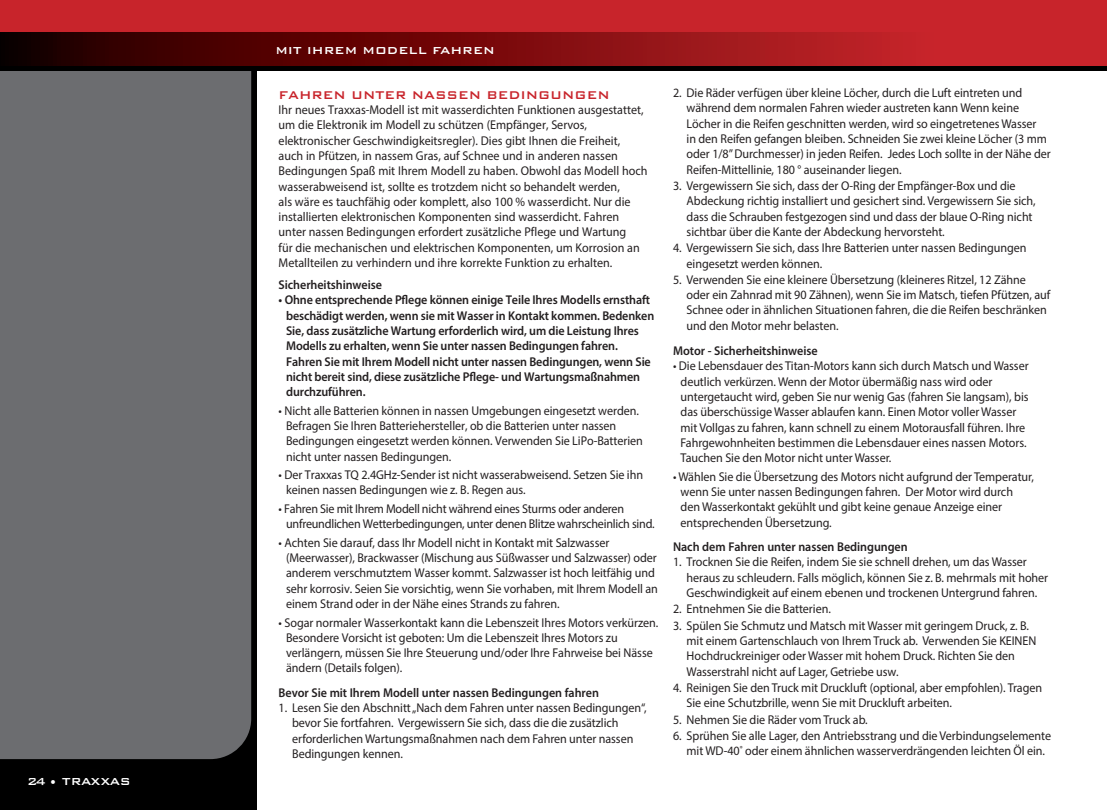
<style>
.page{position:relative;width:1107px;height:810px;background:#fff}
.page>*{position:absolute;margin:0;border:0;box-sizing:border-box;transform-origin:0 0}
.t1{font:500 15px "Bank Gothic BT";letter-spacing:-.005em;color:#c8242b;scale:.95 1}
.t2{font:500 13.5px "Bank Gothic BT";color:#fff}
.t3{font:500 13.5px "Bank Gothic BT";letter-spacing:-.02em;color:#fff}
.t4{font:12.75px/15.3px "Myriad Pro";letter-spacing:-.005em;color:#231f20;scale:.95 1}
.t5{font:600 12.75px/15.3px "Myriad Pro";letter-spacing:-.01em;color:#231f20;scale:.95 1}
</style>
<div class="page">
<div style="left:0;top:13px;width:256px;height:797px;background:#000"></div>
<div style="left:0;top:71px;width:251px;height:688px;background:#6c6d70"></div>
<div style="left:0;top:0;width:1107px;height:70px;background:#000"></div>
<div style="left:0;top:0;width:1107px;height:51px;background:#c8242b"></div>
<svg style="left:0;top:32px;width:1107px;height:34px;background:#7f0f12"></svg>
<p class="t3" style="left:27px;top:774px;width:105px">24 • TRAXXAS</p>
<p class="t2" style="left:275px;top:43px;width:221px">MIT IHREM MODELL FAHREN</p>
<p class="t1" style="left:279px;top:87px;width:350px">FAHREN UNTER NASSEN BEDINGUNGEN</p>
<p class="t4" style="left:279px;top:102px;width:390px">Ihr neues Traxxas-Modell ist mit wasserdichten Funktionen ausgestattet, um die Elektronik im Modell zu schützen (Empfänger, Servos, elektronischer Geschwindigkeitsregler). Dies gibt Ihnen die Freiheit, auch in Pfützen, in nassem Gras, auf Schnee und in anderen nassen Bedingungen Spaß mit Ihrem Modell zu haben. Obwohl das Modell hoch wasserabweisend ist, sollte es trotzdem nicht so behandelt werden,<br>als wäre es tauchfähig oder komplett, also 100 % wasserdicht. Nur die installierten elektronischen Komponenten sind wasserdicht. Fahren unter nassen Bedingungen erfordert zusätzliche Pflege und Wartung<br>für die mechanischen und elektrischen Komponenten, um Korrosion an Metallteilen zu verhindern und ihre korrekte Funktion zu erhalten.</p>
<p class="t5" style="left:279px;top:277px;width:110px">Sicherheitshinweise</p>
<p class="t5" style="left:286px;top:292px;width:389px;text-indent:-7px">• Ohne entsprechende Pflege können einige Teile Ihres Modells ernsthaft beschädigt werden, wenn sie mit Wasser in Kontakt kommen. Bedenken Sie, dass zusätzliche Wartung erforderlich wird, um die Leistung Ihres Modells zu erhalten, wenn Sie unter nassen Bedingungen fahren.<br>Fahren Sie mit Ihrem Modell nicht unter nassen Bedingungen, wenn Sie nicht bereit sind, diese zusätzliche Pflege- und Wartungsmaßnahmen durchzuführen.</p>
<p class="t4" style="left:286px;top:403px;width:377px;text-indent:-7px">• Nicht alle Batterien können in nassen Umgebungen eingesetzt werden.<br>Befragen Sie Ihren Batteriehersteller, ob die Batterien unter nassen Bedingungen eingesetzt werden können. Verwenden Sie LiPo-Batterien nicht unter nassen Bedingungen.</p>
<p class="t4" style="left:286px;top:467px;width:377px;text-indent:-7px">• Der Traxxas TQ 2.4GHz-Sender ist nicht wasserabweisend. Setzen Sie ihn keinen nassen Bedingungen wie z. B. Regen aus.</p>
<p class="t4" style="left:286px;top:501px;width:390px;text-indent:-7px">• Fahren Sie mit Ihrem Modell nicht während eines Sturms oder anderen unfreundlichen Wetterbedingungen, unter denen Blitze wahrscheinlich sind.</p>
<p class="t4" style="left:286px;top:535px;width:393px;text-indent:-7px">• Achten Sie darauf, dass Ihr Modell nicht in Kontakt mit Salzwasser (Meerwasser), Brackwasser (Mischung aus Süßwasser und Salzwasser) oder anderem verschmutztem Wasser kommt. Salzwasser ist hoch leitfähig und sehr korrosiv. Seien Sie vorsichtig, wenn Sie vorhaben, mit Ihrem Modell an einem Strand oder in der Nähe eines Strands zu fahren.</p>
<p class="t4" style="left:286px;top:614px;width:393px;text-indent:-7px">• Sogar normaler Wasserkontakt kann die Lebenszeit Ihres Motors verkürzen.<br>Besondere Vorsicht ist geboten: Um die Lebenszeit Ihres Motors zu verlängern, müssen Sie Ihre Steuerung und/oder Ihre Fahrweise bei Nässe ändern (Details folgen).</p>
<p class="t5" style="left:279px;top:685px;width:339px">Bevor Sie mit Ihrem Modell unter nassen Bedingungen fahren</p>
<p class="t4" style="left:292px;top:700px;width:375px;text-indent:-14px">1. Lesen Sie den Abschnitt „Nach dem Fahren unter nassen Bedingungen“, bevor Sie fortfahren. Vergewissern Sie sich, dass die die zusätzlich erforderlichen Wartungsmaßnahmen nach dem Fahren unter nassen Bedingungen kennen.</p>
<p class="t4" style="left:687px;top:85px;width:385px;text-indent:-14px">2. Die Räder verfügen über kleine Löcher, durch die Luft eintreten und während dem normalen Fahren wieder austreten kann Wenn keine Löcher in die Reifen geschnitten werden, wird so eingetretenes Wasser<br>in den Reifen gefangen bleiben. Schneiden Sie zwei kleine Löcher (3 mm oder 1/8” Durchmesser) in jeden Reifen. Jedes Loch sollte in der Nähe der Reifen-Mittellinie, 180 ° auseinander liegen.</p>
<p class="t4" style="left:687px;top:178px;width:369px;text-indent:-14px">3. Vergewissern Sie sich, dass der O-Ring der Empfänger-Box und die Abdeckung richtig installiert und gesichert sind. Vergewissern Sie sich, dass die Schrauben festgezogen sind und dass der blaue O-Ring nicht sichtbar über die Kante der Abdeckung hervorsteht.</p>
<p class="t4" style="left:687px;top:240px;width:359px;text-indent:-14px">4. Vergewissern Sie sich, dass Ihre Batterien unter nassen Bedingungen eingesetzt werden können.</p>
<p class="t4" style="left:687px;top:272px;width:384px;text-indent:-14px">5. Verwenden Sie eine kleinere Übersetzung (kleineres Ritzel, 12 Zähne oder ein Zahnrad mit 90 Zähnen), wenn Sie im Matsch, tiefen Pfützen, auf Schnee oder in ähnlichen Situationen fahren, die die Reifen beschränken und den Motor mehr belasten.</p>
<p class="t5" style="left:673px;top:343px;width:154px">Motor - Sicherheitshinweise</p>
<p class="t4" style="left:681px;top:358px;width:368px;text-indent:-7px">• Die Lebensdauer des Titan-Motors kann sich durch Matsch und Wasser deutlich verkürzen. Wenn der Motor übermäßig nass wird oder untergetaucht wird, geben Sie nur wenig Gas (fahren Sie langsam), bis das überschüssige Wasser ablaufen kann. Einen Motor voller Wasser mit Vollgas zu fahren, kann schnell zu einem Motorausfall führen. Ihre Fahrgewohnheiten bestimmen die Lebensdauer eines nassen Motors.<br>Tauchen Sie den Motor nicht unter Wasser.</p>
<p class="t4" style="left:681px;top:469px;width:374px;text-indent:-7px">• Wählen Sie die Übersetzung des Motors nicht aufgrund der Temperatur, wenn Sie unter nassen Bedingungen fahren. Der Motor wird durch den Wasserkontakt gekühlt und gibt keine genaue Anzeige einer entsprechenden Übersetzung.</p>
<p class="t5" style="left:673px;top:539px;width:248px">Nach dem Fahren unter nassen Bedingungen</p>
<p class="t4" style="left:687px;top:554px;width:382px;text-indent:-14px">1. Trocknen Sie die Reifen, indem Sie sie schnell drehen, um das Wasser heraus zu schleudern. Falls möglich, können Sie z. B. mehrmals mit hoher<br>Geschwindigkeit auf einem ebenen und trockenen Untergrund fahren.</p>
<p class="t4" style="left:673px;top:601px;width:168px">2. Entnehmen Sie die Batterien.</p>
<p class="t4" style="left:687px;top:618px;width:370px;text-indent:-14px">3. Spülen Sie Schmutz und Matsch mit Wasser mit geringem Druck, z. B. mit einem Gartenschlauch von Ihrem Truck ab. Verwenden Sie KEINEN Hochdruckreiniger oder Wasser mit hohem Druck. Richten Sie den Wasserstrahl nicht auf Lager, Getriebe usw.</p>
<p class="t4" style="left:687px;top:680px;width:376px;text-indent:-14px">4. Reinigen Sie den Truck mit Druckluft (optional, aber empfohlen). Tragen<br>Sie eine Schutzbrille, wenn Sie mit Druckluft arbeiten.</p>
<p class="t4" style="left:673px;top:711px;width:206px">5. Nehmen Sie die Räder vom Truck ab.</p>
<p class="t4" style="left:673px;top:728px;width:399px;text-align:center">6. Sprühen Sie alle Lager, den Antriebsstrang und die Verbindungselemente mit WD-40<sup>®</sup> oder einem ähnlichen wasserverdrängenden leichten Öl ein.</p>
</div>
